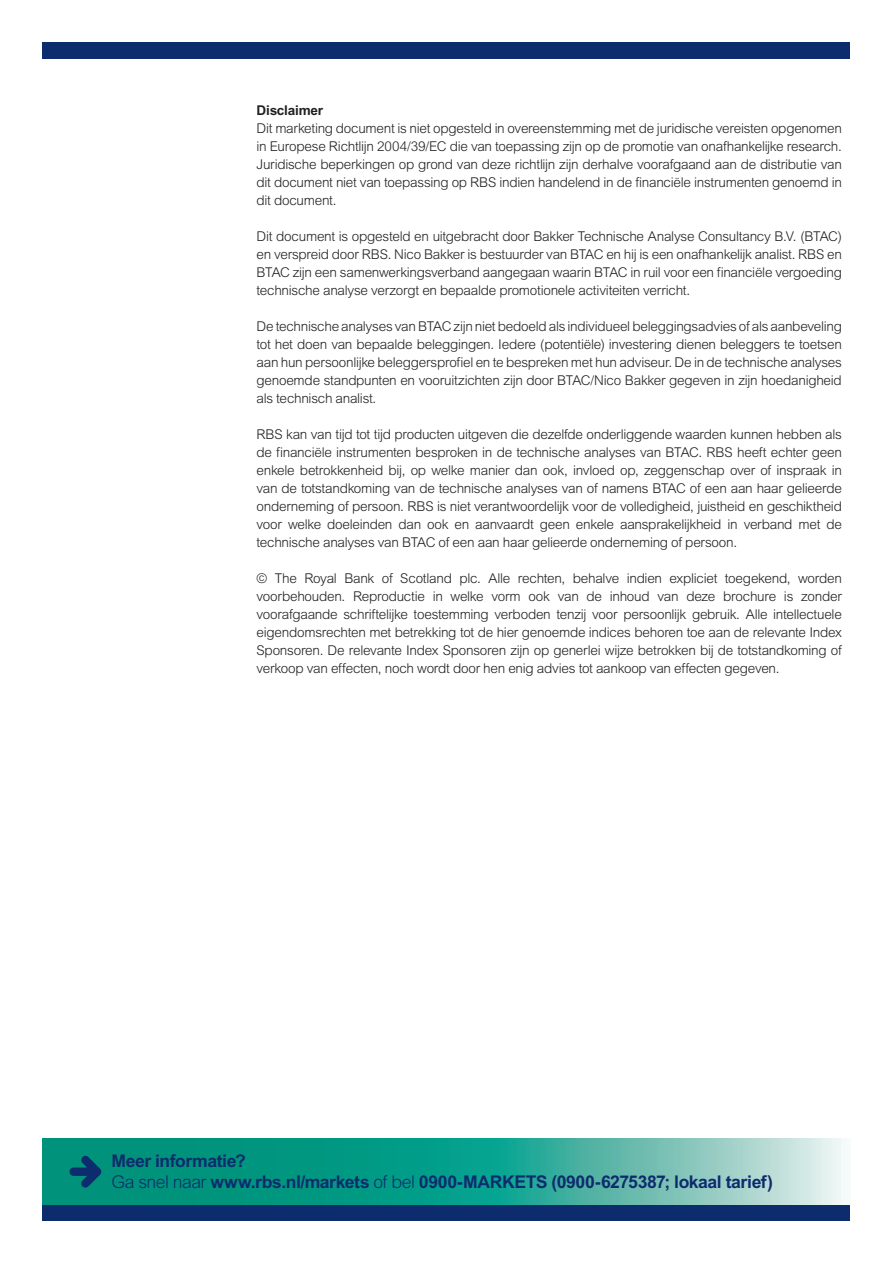
<style>
.page{position:relative;width:893px;height:1263px;background:#fff}
.page>*{position:absolute;margin:0;border:0;box-sizing:border-box;transform-origin:0 0}
.Contacts{font:700 17.55px "Arial MT Std";letter-spacing:-.02em;color:#0d2c6e}
.Body{font:300 13.5px/18px "Arial MT Std";letter-spacing:-.02em;color:#231f20;text-align:justify}
.Body-2{font:700 13.5px "Arial MT Std";letter-spacing:-.015em;color:#231f20}
.s1{font-weight:300}
</style>
<div class="page">
<div style="left:43px;top:43px;width:807px;height:16px;background:#0d2c6e"></div>
<div style="left:43px;top:1204px;width:807px;height:16px;background:#0d2c6e"></div>
<svg style="left:43px;top:1139px;width:802px;height:65px;background:#38ac9a"></svg>
<svg style="left:69px;top:1155px;width:33px;height:33px"></svg>
<p class="Body-2" style="left:257px;top:102px;width:68px">Disclaimer</p>
<p class="Body" style="left:257px;top:119px;width:587px">Dit marketing document is niet opgesteld in overeenstemming met de juridische vereisten opgenomen in Europese Richtlijn 2004/39/EC die van toepassing zijn op de promotie van onafhankelijke research.<br>Juridische beperkingen op grond van deze richtlijn zijn derhalve voorafgaand aan de distributie van dit document niet van toepassing op RBS indien handelend in de financiële instrumenten genoemd in dit document.</p>
<p class="Body" style="left:257px;top:227px;width:587px">Dit document is opgesteld en uitgebracht door Bakker Technische Analyse Consultancy B.V. (BTAC) en verspreid door RBS. Nico Bakker is bestuurder van BTAC en hij is een onafhankelijk analist. RBS en BTAC zijn een samenwerkingsverband aangegaan waarin BTAC in ruil voor een financiële vergoeding technische analyse verzorgt en bepaalde promotionele activiteiten verricht.</p>
<p class="Body" style="left:257px;top:317px;width:587px">De technische analyses van BTAC zijn niet bedoeld als individueel beleggingsadvies of als aanbeveling tot het doen van bepaalde beleggingen. Iedere (potentiële) investering dienen beleggers te toetsen aan hun persoonlijke beleggersprofiel en te bespreken met hun adviseur. De in de technische analyses genoemde standpunten en vooruitzichten zijn door BTAC/Nico Bakker gegeven in zijn hoedanigheid als technisch analist.</p>
<p class="Body" style="left:257px;top:425px;width:587px">RBS kan van tijd tot tijd producten uitgeven die dezelfde onderliggende waarden kunnen hebben als de financiële instrumenten besproken in de technische analyses van BTAC. RBS heeft echter geen enkele betrokkenheid bij, op welke manier dan ook, invloed op, zeggenschap over of inspraak in van de totstandkoming van de technische analyses van of namens BTAC of een aan haar gelieerde onderneming of persoon. RBS is niet verantwoordelijk voor de volledigheid, juistheid en geschiktheid voor welke doeleinden dan ook en aanvaardt geen enkele aansprakelijkheid in verband met de technische analyses van BTAC of een aan haar gelieerde onderneming of persoon.</p>
<p class="Body" style="left:257px;top:569px;width:587px">© The Royal Bank of Scotland plc. Alle rechten, behalve indien expliciet toegekend, worden voorbehouden. Reproductie in welke vorm ook van de inhoud van deze brochure is zonder voorafgaande schriftelijke toestemming verboden tenzij voor persoonlijk gebruik. Alle intellectuele eigendomsrechten met betrekking tot de hier genoemde indices behoren toe aan de relevante Index Sponsoren. De relevante Index Sponsoren zijn op generlei wijze betrokken bij de totstandkoming of verkoop van effecten, noch wordt door hen enig advies tot aankoop van effecten gegeven.</p>
<p class="Contacts" style="left:111px;top:1151px;width:136px">Meer informatie?</p>
<p class="Contacts" style="left:111px;top:1172px;width:663px"><span class="s1">Ga snel naar</span> www.rbs.nl/markets <span class="s1">of bel</span> 0900-MARKETS (0900-6275387; lokaal tarief)</p>
</div>
